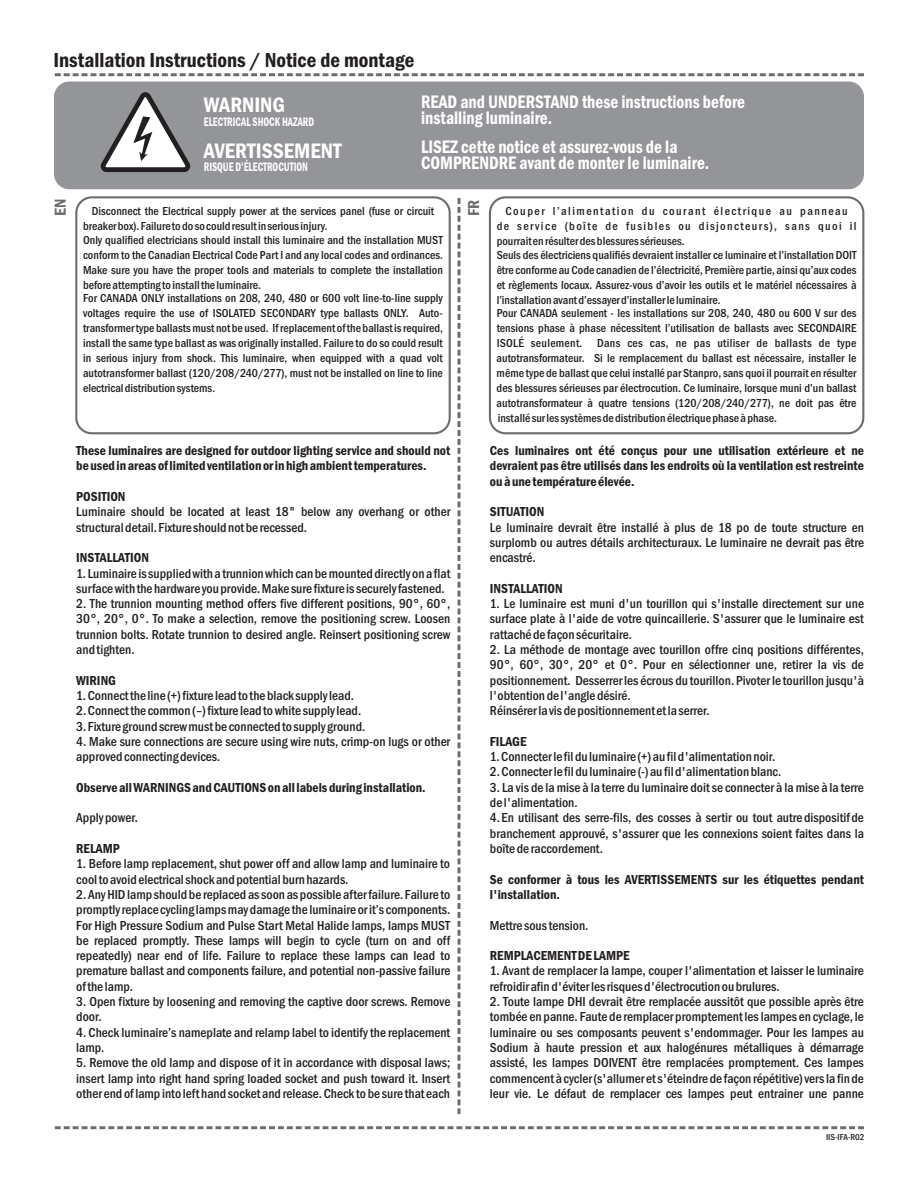
<style>
.page{position:relative;width:918px;height:1188px;background:#fff}
.page>*{position:absolute;margin:0;border:0;box-sizing:border-box;transform-origin:0 0}
.t1{font:600 condensed 21.75px "Franklin Gothic";color:#fff}
.t2{font:600 condensed 21px "Franklin Gothic";color:#231f20}
.t3{font:600 condensed 18.75px/15.9px "Franklin Gothic";color:#fff;scale:.92 1}
.t4{font:600 condensed 16.5px "Franklin Gothic";color:#6c6d70}
.t5{font:500 condensed 13.5px/15.3px "Franklin Gothic";color:#231f20}
.t6{font:600 condensed 13.5px/15.3px "Franklin Gothic";color:#231f20}
.t7{font:600 condensed 12.75px "Franklin Gothic";color:#fff;scale:.79 1}
.t8{font:500 condensed 12px/15px "Franklin Gothic";color:#231f20;text-align:justify}
.t9{font:500 condensed 12px/15px "Franklin Gothic";letter-spacing:.115em;color:#231f20}
.t10{font:500 condensed 9px "Franklin Gothic";color:#231f20}
</style>
<div class="page">
<div style="left:54px;top:82px;width:810px;height:107px;background:#939598;border-radius:15px"></div>
<svg style="left:101px;top:92px;width:89px;height:80px"></svg>
<svg style="left:458px;top:198px;width:2px;height:916px"></svg>
<svg style="left:54px;top:73px;width:810px;height:3px"></svg>
<div style="left:75px;top:196px;width:376px;height:238px;border:2px solid #6c6d70;border-radius:16px"></div>
<div style="left:489px;top:196px;width:375px;height:238px;border:2px solid #6c6d70;border-radius:16px"></div>
<svg style="left:54px;top:1126px;width:810px;height:3px"></svg>
<h2 class="t2" style="left:53px;top:52px;width:363px">Installation Instructions / Notice de montage</h2>
<h1 class="t1" style="left:204px;top:97px;width:83px">WARNING</h1>
<p class="t7" style="left:204px;top:117px;width:141px">ELECTRICAL SHOCK HAZARD</p>
<h3 class="t3" style="left:421px;top:95px;width:354px">READ and UNDERSTAND these instructions before installing luminaire.</h3>
<h3 class="t3" style="left:421px;top:141px;width:315px">LISEZ cette notice et assurez-vous de la<br>COMPRENDRE avant de monter le luminaire.</h3>
<h1 class="t1" style="left:204px;top:143px;width:139px">AVERTISSEMENT</h1>
<p class="t7" style="left:204px;top:162px;width:133px">RISQUE D’ÉLECTROCUTION</p>
<p class="t8" style="left:83px;top:205px;width:353px;text-indent:9px">Disconnect the Electrical supply power at the services panel (fuse or circuit breaker box). Failure to do so could result in serious injury.</p>
<p class="t8" style="left:83px;top:233px;width:361px">Only qualified electricians should install this luminaire and the installation MUST conform to the Canadian Electrical Code Part I and any local codes and ordinances.<br>Make sure you have the proper tools and materials to complete the installation before attempting to install the luminaire.</p>
<p class="t8" style="left:83px;top:292px;width:361px">For CANADA ONLY installations on 208, 240, 480 or 600 volt line-to-line supply voltages require the use of ISOLATED SECONDARY type ballasts ONLY. Auto&shy;transformer type ballasts must not be used. If replacement of the ballast is required, install the same type ballast as was originally installed. Failure to do so could result in serious injury from shock. This luminaire, when equipped with a quad volt autotransformer ballast (120/208/240/277), must not be installed on line to line electrical distribution systems.</p>
<p class="t4" style="left:54px;top:216px;width:19px;rotate:-90deg">EN</p>
<p class="t4" style="left:468px;top:216px;width:18px;rotate:-90deg">FR</p>
<p class="t9" style="left:497px;top:205px;width:361px;text-indent:9px">Couper l’alimentation du courant électrique au panneau de service (boîte de fusibles ou disjoncteurs), sans quoi il pourrait en résulter des blessures sérieuses.</p>
<p class="t8" style="left:497px;top:248px;width:361px">Seuls des électriciens qualifiés devraient installer ce luminaire et l’installation DOIT être conforme au Code canadien de l’électricité, Première partie, ainsi qu’aux codes et règlements locaux. Assurez-vous d’avoir les outils et le matériel nécessaires à l’installation avant d’essayer d’installer le luminaire.</p>
<p class="t8" style="left:497px;top:307px;width:361px">Pour CANADA seulement - les installations sur 208, 240, 480 ou 600 V sur des tensions phase à phase nécessitent l’utilisation de ballasts avec SECONDAIRE ISOLÉ seulement. Dans ces cas, ne pas utiliser de ballasts de type autotransformateur. Si le remplacement du ballast est nécessaire, installer le même type de ballast que celui installé par Stanpro, sans quoi il pourrait en résulter des blessures sérieuses par électrocution. Ce luminaire, lorsque muni d’un ballast autotransformateur à quatre tensions (120/208/240/277), ne doit pas être installé sur les systèmes de distribution électrique phase à phase.</p>
<p class="t6" style="left:76px;top:444px;width:375px">These luminaires are designed for outdoor lighting service and should not be used in areas of limited ventilation or in high ambient temperatures.</p>
<p class="t6" style="left:76px;top:490px;width:51px">POSITION</p>
<p class="t5" style="left:76px;top:505px;width:376px">Luminaire should be located at least 18" below any overhang or other structural detail. Fixture should not be recessed.</p>
<p class="t6" style="left:76px;top:551px;width:74px">INSTALLATION</p>
<p class="t5" style="left:76px;top:566px;width:376px">1. Luminaire is supplied with a trunnion which can be mounted directly on a flat surface with the hardware you provide. Make sure fixture is securely fastened.</p>
<p class="t5" style="left:76px;top:597px;width:376px;text-align:justify">2. The trunnion mounting method offers five different positions, 90°, 60°, 30°, 20°, 0°. To make a selection, remove the positioning screw. Loosen trunnion bolts. Rotate trunnion to desired angle. Reinsert positioning screw and tighten.</p>
<p class="t6" style="left:76px;top:674px;width:41px">WIRING</p>
<p class="t5" style="left:76px;top:689px;width:279px">1. Connect the line (+) fixture lead to the black supply lead.</p>
<p class="t5" style="left:76px;top:704px;width:287px">2. Connect the common (–) fixture lead to white supply lead.</p>
<p class="t5" style="left:76px;top:719px;width:291px">3. Fixture ground screw must be connected to supply ground.</p>
<p class="t5" style="left:76px;top:735px;width:376px">4. Make sure connections are secure using wire nuts, crimp-on lugs or other approved connecting devices.</p>
<p class="t6" style="left:76px;top:781px;width:351px">Observe all WARNINGS and CAUTIONS on all labels during installation.</p>
<p class="t5" style="left:76px;top:811px;width:63px">Apply power.</p>
<p class="t6" style="left:76px;top:842px;width:45px">RELAMP</p>
<p class="t5" style="left:76px;top:857px;width:375px">1. Before lamp replacement, shut power off and allow lamp and luminaire to cool to avoid electrical shock and potential burn hazards.</p>
<p class="t5" style="left:76px;top:888px;width:376px;text-align:justify">2. Any HID lamp should be replaced as soon as possible after failure. Failure to promptly replace cycling lamps may damage the luminaire or it’s components.<br>For High Pressure Sodium and Pulse Start Metal Halide lamps, lamps MUST be replaced promptly. These lamps will begin to cycle (turn on and off repeatedly) near end of life. Failure to replace these lamps can lead to premature ballast and components failure, and potential non-passive failure of the lamp.</p>
<p class="t5" style="left:76px;top:995px;width:376px">3. Open fixture by loosening and removing the captive door screws. Remove door.</p>
<p class="t5" style="left:76px;top:1026px;width:376px">4. Check luminaire’s nameplate and relamp label to identify the replacement lamp.</p>
<p class="t5" style="left:76px;top:1056px;width:376px;text-align:justify">5. Remove the old lamp and dispose of it in accordance with disposal laws; insert lamp into right hand spring loaded socket and push toward it. Insert other end of lamp into left hand socket and release. Check to be sure that each</p>
<p class="t6" style="left:490px;top:444px;width:376px;text-align:justify">Ces luminaires ont été conçus pour une utilisation extérieure et ne devraient pas être utilisés dans les endroits où la ventilation est restreinte ou à une température élevée.</p>
<p class="t6" style="left:490px;top:505px;width:56px">SITUATION</p>
<p class="t5" style="left:490px;top:521px;width:376px;text-align:justify">Le luminaire devrait être installé à plus de 18 po de toute structure en surplomb ou autres détails architecturaux. Le luminaire ne devrait pas être encastré.</p>
<p class="t6" style="left:490px;top:582px;width:74px">INSTALLATION</p>
<p class="t5" style="left:490px;top:597px;width:376px;text-align:justify">1. Le luminaire est muni d'un tourillon qui s'installe directement sur une surface plate à l'aide de votre quincaillerie. S'assurer que le luminaire est rattaché de façon sécuritaire.</p>
<p class="t5" style="left:490px;top:643px;width:376px">2. La méthode de montage avec tourillon offre cinq positions différentes, 90°, 60°, 30°, 20° et 0°. Pour en sélectionner une, retirer la vis de positionnement. Desserrer les écrous du tourillon. Pivoter le tourillon jusqu'à l'obtention de l'angle désiré.<br>Réinsérer la vis de positionnement et la serrer.</p>
<p class="t6" style="left:490px;top:735px;width:38px">FILAGE</p>
<p class="t5" style="left:490px;top:750px;width:287px">1. Connecter le fil du luminaire (+) au fil d'alimentation noir.</p>
<p class="t5" style="left:490px;top:765px;width:293px">2. Connecter le fil du luminaire (-) au fil d'alimentation blanc.</p>
<p class="t5" style="left:490px;top:781px;width:376px">3. La vis de la mise à la terre du luminaire doit se connecter à la mise à la terre de l'alimentation.</p>
<p class="t5" style="left:490px;top:811px;width:376px;text-align:justify">4. En utilisant des serre-fils, des cosses à sertir ou tout autre dispositif de branchement approuvé, s'assurer que les connexions soient faites dans la boîte de raccordement.</p>
<p class="t6" style="left:490px;top:873px;width:376px">Se conformer à tous les AVERTISSEMENTS sur les étiquettes pendant l'installation.</p>
<p class="t5" style="left:490px;top:918px;width:100px">Mettre sous tension.</p>
<p class="t6" style="left:490px;top:949px;width:141px">REMPLACEMENT DE LAMPE</p>
<p class="t5" style="left:490px;top:964px;width:375px">1. Avant de remplacer la lampe, couper l'alimentation et laisser le luminaire refroidir afin d'éviter les risques d'électrocution ou brulures.</p>
<p class="t5" style="left:490px;top:995px;width:376px;text-align:justify">2. Toute lampe DHI devrait être remplacée aussitôt que possible après être tombée en panne. Faute de remplacer promptement les lampes en cyclage, le luminaire ou ses composants peuvent s'endommager. Pour les lampes au Sodium à haute pression et aux halogénures métalliques à démarrage assisté, les lampes DOIVENT être remplacées promptement. Ces lampes commencent à cycler (s'allumer et s'éteindre de façon répétitive) vers la fin de leur vie. Le défaut de remplacer ces lampes peut entrainer une panne</p>
<p class="t10" style="left:826px;top:1134px;width:40px">IIS-IFA-R02</p>
</div>
